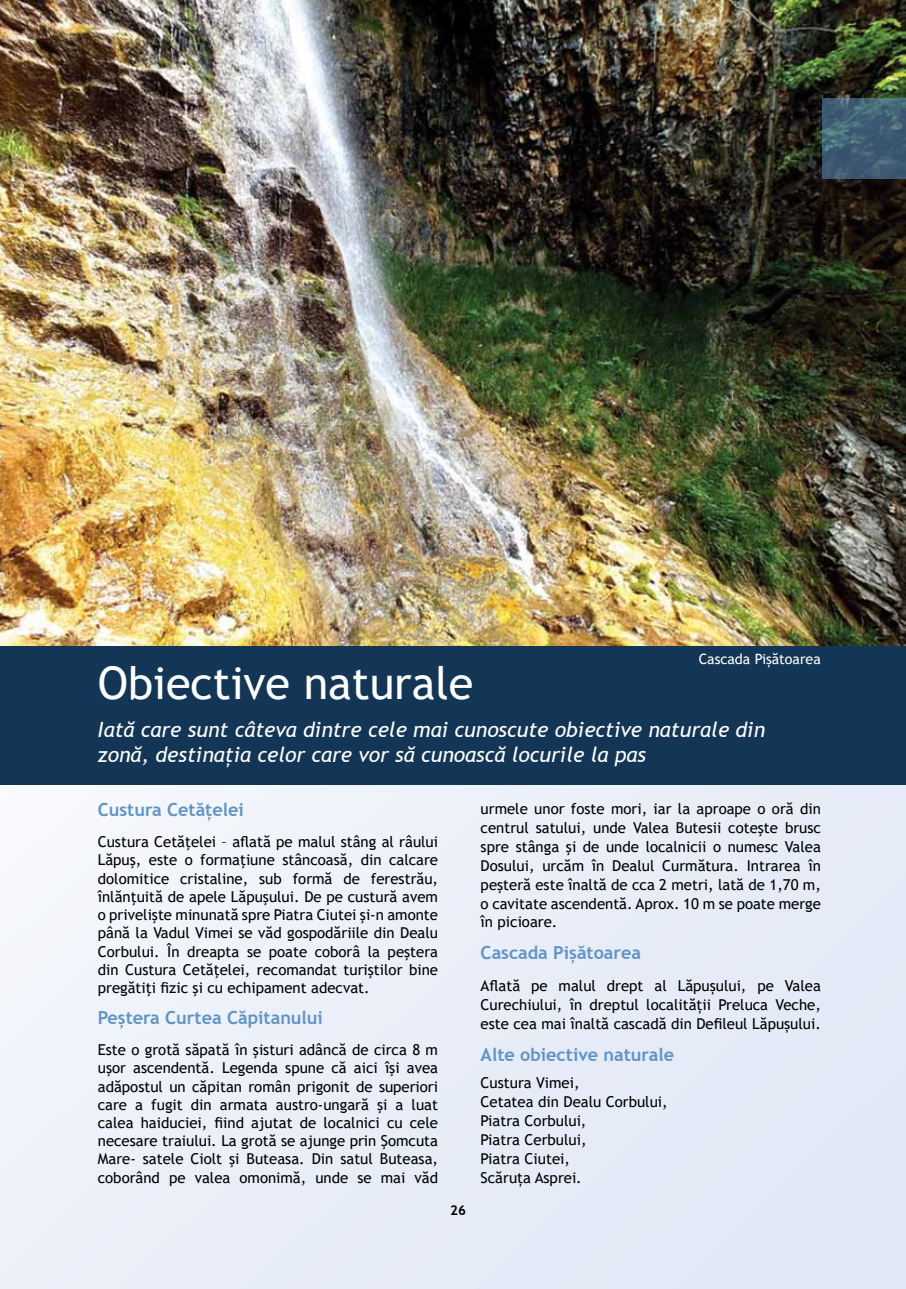
<style>
.page{position:relative;width:906px;height:1289px;background:#fff}
.page>*{position:absolute;margin:0;border:0;box-sizing:border-box;transform-origin:0 0}
.t1{font:45px "Trebuchet MS";color:#fff}
.t2{font:italic 21px/25.5px "Trebuchet MS";color:#fff}
.t3{font:700 18px "Trebuchet MS";color:#5f94c7}
.t4{font:15px/18.1px "Trebuchet MS";color:#000;text-align:justify}
.t5{font:14.25px "Trebuchet MS";color:#fff}
.t6{font:700 13.5px "Trebuchet MS";color:#000}
</style>
<div class="page">
<div style="left:0;top:0;width:906px;height:1288px;background:#e9eef8"></div>
<img style="left:0;top:0;width:906px;height:678px">
<div style="left:0;top:646px;width:905px;height:138px;background:#133657"></div>
<svg style="left:822px;top:99px;width:84px;height:80px;background:#415f75"></svg>
<p class="t5" style="left:698px;top:650px;width:124px">Cascada Pișătoarea</p>
<h1 class="t1" style="left:98px;top:654px;width:377px">Obiective naturale</h1>
<h2 class="t2" style="left:98px;top:716px;width:669px">Iată care sunt câteva dintre cele mai cunoscute obiective naturale din zonă, destinația celor care vor să cunoască locurile la pas</h2>
<p class="t3" style="left:98px;top:798px;width:147px">Custura Cetățelei</p>
<p class="t4" style="left:98px;top:832px;width:342px">Custura Cetăţelei – aflată pe malul stâng al râului Lăpuş, este o formaţiune stâncoasă, din calcare dolomitice cristaline, sub formă de ferestrău, înlănţuită de apele Lăpuşului. De pe custură avem o privelişte minunată spre Piatra Ciutei şi- n amonte până la Vadul Vimei se văd gospodăriile din Dealu Corbului. În dreapta se poate coborâ la peştera din Custura Cetăţelei, recomandat turiştilor bine pregătiţi fizic şi cu echipament adecvat.</p>
<p class="t3" style="left:98px;top:1006px;width:227px">Peștera Curtea Căpitanului</p>
<p class="t4" style="left:98px;top:1040px;width:342px">Este o grotă săpată în şisturi adâncă de circa 8 m uşor ascendentă. Legenda spune că aici îşi avea adăpostul un căpitan român prigonit de superiori care a fugit din armata austro- ungară şi a luat calea haiduciei, fiind ajutat de localnici cu cele necesare traiului. La grotă se ajunge prin Şomcuta Mare- satele Ciolt şi Buteasa. Din satul Buteasa, coborând pe valea omonimă, unde se mai văd</p>
<p class="t6" style="left:450px;top:1201px;width:17px">26</p>
<p class="t4" style="left:480px;top:799px;width:342px;line-height:18.9px">urmele unor foste mori, iar la aproape o oră din centrul satului, unde Valea Butesii coteşte brusc spre stânga şi de unde localnicii o numesc Valea Dosului, urcăm în Dealul Curmătura. Intrarea în peşteră este înaltă de cca 2 metri, lată de 1,70 m, o cavitate ascendentă. Aprox. 10 m se poate merge în picioare.</p>
<p class="t3" style="left:480px;top:941px;width:162px">Cascada Pișătoarea</p>
<p class="t4" style="left:480px;top:976px;width:342px;line-height:18.9px">Aflată pe malul drept al Lăpușului, pe Valea Curechiului, în dreptul localității Preluca Veche, este cea mai înaltă cascadă din Defileul Lăpușului.</p>
<p class="t3" style="left:480px;top:1043px;width:195px">Alte obiective naturale</p>
<p class="t4" style="left:480px;top:1073px;width:188px;line-height:18.9px;text-align:left">Custura Vimei,<br>Cetatea din Dealu Corbului,<br>Piatra Corbului,<br>Piatra Cerbului,<br>Piatra Ciutei,<br>Scăruța Asprei.</p>
</div>
